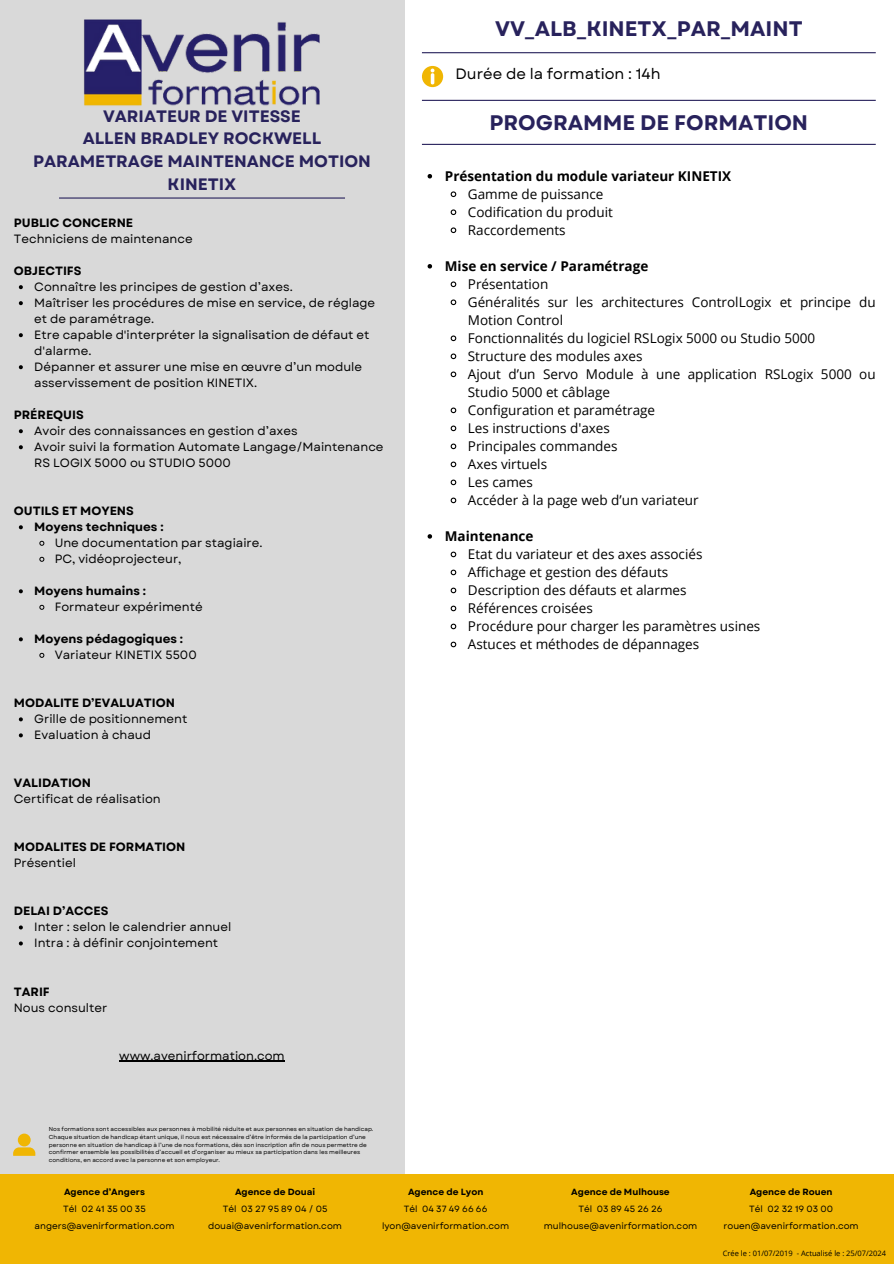
<style>
.page{position:relative;width:894px;height:1264px;background:#fff}
.page>*{position:absolute;margin:0;border:0;box-sizing:border-box;transform-origin:0 0}
.t1{font:700 21px "Garet";color:#28225c}
.t2{font:700 16.5px/22.5px "Garet";color:#28225c;text-align:center}
.t3{font:15px "Garet";color:#000}
.t4{font:13.5px/18px "Open Sans";color:#000}
.t5{font:700 13.5px "Open Sans";color:#000}
.t6{font:12px/16px "Garet";color:#000}
.t7{font:700 12px/16px "Garet";color:#000}
.t8{font:9px "Garet";color:#000}
.t9{font:700 9px "Garet";color:#000}
.t10{font:7.5px "Open Sans";color:#000}
.t11{font:5.7px/7.6px "Garet";color:#000}
.s1{font-weight:700}
.s2{font-weight:400}
</style>
<div class="page">
<div style="left:0;top:0;width:404px;height:1173px;background:#d9d9d9"></div>
<img style="left:84px;top:19px;width:236px;height:87px">
<hr style="left:59px;top:197px;width:286px;height:2px;background:#28225c">
<hr style="left:422px;top:52px;width:453px;height:1px;background:#28225c">
<hr style="left:422px;top:100px;width:453px;height:1px;background:#28225c">
<hr style="left:422px;top:144px;width:453px;height:1px;background:#28225c">
<svg style="left:422px;top:66px;width:21px;height:21px"></svg>
<div style="left:0;top:1174px;width:893px;height:89px;background:#f0b603"></div>
<svg style="left:13px;top:1133px;width:22px;height:22px"></svg>
<svg style="left:19px;top:285px;width:4px;height:4px"></svg>
<svg style="left:19px;top:301px;width:4px;height:4px"></svg>
<svg style="left:19px;top:333px;width:4px;height:4px"></svg>
<svg style="left:19px;top:365px;width:4px;height:4px"></svg>
<svg style="left:19px;top:429px;width:4px;height:4px"></svg>
<svg style="left:19px;top:445px;width:4px;height:4px"></svg>
<svg style="left:19px;top:525px;width:4px;height:4px"></svg>
<svg style="left:39px;top:540px;width:6px;height:6px"></svg>
<svg style="left:39px;top:556px;width:6px;height:6px"></svg>
<svg style="left:19px;top:589px;width:4px;height:4px"></svg>
<svg style="left:39px;top:604px;width:6px;height:6px"></svg>
<svg style="left:19px;top:637px;width:4px;height:4px"></svg>
<svg style="left:39px;top:652px;width:6px;height:6px"></svg>
<svg style="left:19px;top:717px;width:4px;height:4px"></svg>
<svg style="left:19px;top:733px;width:4px;height:4px"></svg>
<svg style="left:19px;top:925px;width:4px;height:4px"></svg>
<svg style="left:19px;top:941px;width:4px;height:4px"></svg>
<hr style="left:119px;top:1060px;width:166px;height:1px;background:#000">
<svg style="left:427px;top:174px;width:5px;height:4px"></svg>
<svg style="left:450px;top:191px;width:7px;height:7px"></svg>
<svg style="left:450px;top:209px;width:7px;height:7px"></svg>
<svg style="left:450px;top:227px;width:7px;height:7px"></svg>
<svg style="left:427px;top:264px;width:5px;height:4px"></svg>
<svg style="left:450px;top:281px;width:7px;height:7px"></svg>
<svg style="left:450px;top:299px;width:7px;height:7px"></svg>
<svg style="left:450px;top:335px;width:7px;height:7px"></svg>
<svg style="left:450px;top:353px;width:7px;height:7px"></svg>
<svg style="left:450px;top:371px;width:7px;height:7px"></svg>
<svg style="left:450px;top:407px;width:7px;height:7px"></svg>
<svg style="left:450px;top:425px;width:7px;height:7px"></svg>
<svg style="left:450px;top:443px;width:7px;height:7px"></svg>
<svg style="left:450px;top:461px;width:7px;height:7px"></svg>
<svg style="left:450px;top:479px;width:7px;height:7px"></svg>
<svg style="left:450px;top:497px;width:7px;height:7px"></svg>
<svg style="left:427px;top:534px;width:5px;height:4px"></svg>
<svg style="left:450px;top:551px;width:7px;height:7px"></svg>
<svg style="left:450px;top:569px;width:7px;height:7px"></svg>
<svg style="left:450px;top:587px;width:7px;height:7px"></svg>
<svg style="left:450px;top:605px;width:7px;height:7px"></svg>
<svg style="left:450px;top:623px;width:7px;height:7px"></svg>
<svg style="left:450px;top:641px;width:7px;height:7px"></svg>
<h6 class="t2" style="left:33px;top:105px;width:339px">VARIATEUR DE VITESSE<br>ALLEN BRADLEY ROCKWELL<br>PARAMETRAGE MAINTENANCE MOTION<br>KINETIX</h6>
<h2 class="t6" style="left:14px;top:215px;width:180px"><span class="s1">PUBLIC CONCERNE<br></span>Techniciens de maintenance</h2>
<h6 class="t7" style="left:14px;top:263px;width:69px">OBJECTIFS</h6>
<h5 class="t6" style="left:34px;top:279px;width:260px">Connaître les principes de gestion d’axes.</h5>
<p class="t6" style="left:34px;top:295px;width:342px">Maîtriser les procédures de mise en service, de réglage et de paramétrage.</p>
<p class="t6" style="left:34px;top:327px;width:337px">Etre capable d'interpréter la signalisation de défaut et d'alarme.</p>
<p class="t6" style="left:34px;top:359px;width:329px">Dépanner et assurer une mise en œuvre d’un module asservissement de position KINETIX.</p>
<p class="t7" style="left:14px;top:407px;width:71px">PRÉREQUIS</p>
<h5 class="t6" style="left:34px;top:423px;width:265px">Avoir des connaissances en gestion d’axes</h5>
<p class="t6" style="left:34px;top:439px;width:351px">Avoir suivi la formation Automate Langage/Maintenance<br>RS LOGIX 5000 ou STUDIO 5000</p>
<p class="t7" style="left:14px;top:503px;width:121px">OUTILS ET MOYENS</p>
<h5 class="t7" style="left:34px;top:519px;width:131px">Moyens techniques :</h5>
<p class="t6" style="left:55px;top:535px;width:209px">Une documentation par stagiaire.</p>
<p class="t6" style="left:55px;top:551px;width:128px">PC, vidéoprojecteur,</p>
<p class="t7" style="left:34px;top:583px;width:113px">Moyens humains :</p>
<p class="t6" style="left:55px;top:599px;width:149px">Formateur expérimenté</p>
<p class="t7" style="left:34px;top:631px;width:150px">Moyens pédagogiques :</p>
<p class="t6" style="left:55px;top:647px;width:143px">Variateur KINETIX 5500</p>
<p class="t7" style="left:14px;top:695px;width:162px">MODALITE D’EVALUATION</p>
<h5 class="t6" style="left:34px;top:711px;width:155px">Grille de positionnement</h5>
<p class="t6" style="left:34px;top:727px;width:118px">Evaluation à chaud</p>
<p class="t6" style="left:14px;top:775px;width:148px"><span class="s1">VALIDATION<br></span>Certificat de réalisation</p>
<h6 class="t7" style="left:14px;top:839px;width:173px">MODALITES DE FORMATION<br><span class="s2">Présentiel</span></h6>
<h6 class="t7" style="left:14px;top:903px;width:96px">DELAI D’ACCES</h6>
<h5 class="t6" style="left:34px;top:919px;width:198px">Inter : selon le calendrier annuel</h5>
<p class="t6" style="left:34px;top:935px;width:185px">Intra : à définir conjointement</p>
<p class="t6" style="left:14px;top:983px;width:95px"><span class="s1">TARIF<br></span>Nous consulter</p>
<h6 class="t6" style="left:119px;top:1047px;width:167px">www.avenirformation.com</h6>
<h1 class="t11" style="left:49px;top:1125px;width:326px">Nos formations sont accessibles aux personnes à mobilité réduite et aux personnes en situation de handicap.</h1>
<p class="t11" style="left:49px;top:1133px;width:319px">Chaque situation de handicap étant unique, il nous est nécessaire d’être informés de la participation d’une personne en situation de handicap à l’une de nos formations, dès son inscription afin de nous permettre de confirmer ensemble les possibilités d’accueil et d’organiser au mieux sa participation dans les meilleures conditions, en accord avec la personne et son employeur.</p>
<p class="t1" style="left:495px;top:14px;width:309px">VV_ALB_KINETX_PAR_MAINT</p>
<p class="t3" style="left:455px;top:63px;width:206px">Durée de la formation : 14h</p>
<p class="t1" style="left:489px;top:108px;width:320px">PROGRAMME DE FORMATION</p>
<p class="t5" style="left:445px;top:166px;width:288px">Présentation du module variateur KINETIX</p>
<p class="t4" style="left:467px;top:184px;width:137px">Gamme de puissance</p>
<p class="t4" style="left:467px;top:202px;width:146px">Codification du produit</p>
<h4 class="t4" style="left:467px;top:220px;width:99px">Raccordements</h4>
<p class="t5" style="left:445px;top:256px;width:205px">Mise en service / Paramétrage</p>
<p class="t4" style="left:467px;top:274px;width:82px">Présentation</p>
<p class="t4" style="left:467px;top:292px;width:409px">Généralités sur les architectures ControlLogix et principe du<br>Motion Control</p>
<p class="t4" style="left:467px;top:328px;width:349px">Fonctionnalités du logiciel RSLogix 5000 ou Studio 5000</p>
<p class="t4" style="left:467px;top:346px;width:176px">Structure des modules axes</p>
<p class="t4" style="left:467px;top:364px;width:409px">Ajout d’un Servo Module à une application RSLogix 5000 ou<br>Studio 5000 et câblage</p>
<p class="t4" style="left:467px;top:400px;width:189px">Configuration et paramétrage</p>
<p class="t4" style="left:467px;top:418px;width:143px">Les instructions d'axes</p>
<p class="t4" style="left:467px;top:436px;width:151px">Principales commandes</p>
<p class="t4" style="left:467px;top:454px;width:81px">Axes virtuels</p>
<p class="t4" style="left:467px;top:472px;width:67px">Les cames</p>
<p class="t4" style="left:467px;top:490px;width:232px">Accéder à la page web d’un variateur</p>
<p class="t5" style="left:445px;top:526px;width:90px">Maintenance</p>
<p class="t4" style="left:467px;top:544px;width:236px">Etat du variateur et des axes associés</p>
<p class="t4" style="left:467px;top:562px;width:202px">Affichage et gestion des défauts</p>
<p class="t4" style="left:467px;top:580px;width:220px">Description des défauts et alarmes</p>
<p class="t4" style="left:467px;top:598px;width:126px">Références croisées</p>
<p class="t4" style="left:467px;top:616px;width:294px">Procédure pour charger les paramètres usines</p>
<p class="t4" style="left:467px;top:634px;width:233px">Astuces et méthodes de dépannages</p>
<h1 class="t9" style="left:64px;top:1185px;width:82px">Agence d’Angers</h1>
<p class="t9" style="left:235px;top:1185px;width:81px">Agence de Douai</p>
<p class="t9" style="left:408px;top:1185px;width:77px">Agence de Lyon</p>
<p class="t9" style="left:571px;top:1185px;width:100px">Agence de Mulhouse</p>
<p class="t9" style="left:749px;top:1185px;width:84px">Agence de Rouen</p>
<h4 class="t8" style="left:63px;top:1202px;width:84px">Tél 02 41 35 00 35</h4>
<p class="t8" style="left:223px;top:1202px;width:106px">Tél 03 27 95 89 04 / 05</p>
<p class="t8" style="left:404px;top:1202px;width:85px">Tél 04 37 49 66 66</p>
<p class="t8" style="left:578px;top:1202px;width:86px">Tél 03 89 45 26 26</p>
<p class="t8" style="left:748px;top:1202px;width:86px">Tél 02 32 19 03 00</p>
<p class="t8" style="left:34px;top:1219px;width:141px">angers@avenirformation.com</p>
<p class="t8" style="left:208px;top:1219px;width:135px">douai@avenirformation.com</p>
<p class="t8" style="left:382px;top:1219px;width:129px">lyon@avenirformation.com</p>
<p class="t8" style="left:543px;top:1219px;width:155px">mulhouse@avenirformation.com</p>
<p class="t8" style="left:723px;top:1219px;width:137px">rouen@avenirformation.com</p>
<h3 class="t10" style="left:722px;top:1248px;width:165px">Crée le : 01/07/2019 - Actualisé le : 25/07/2024</h3>
</div>
